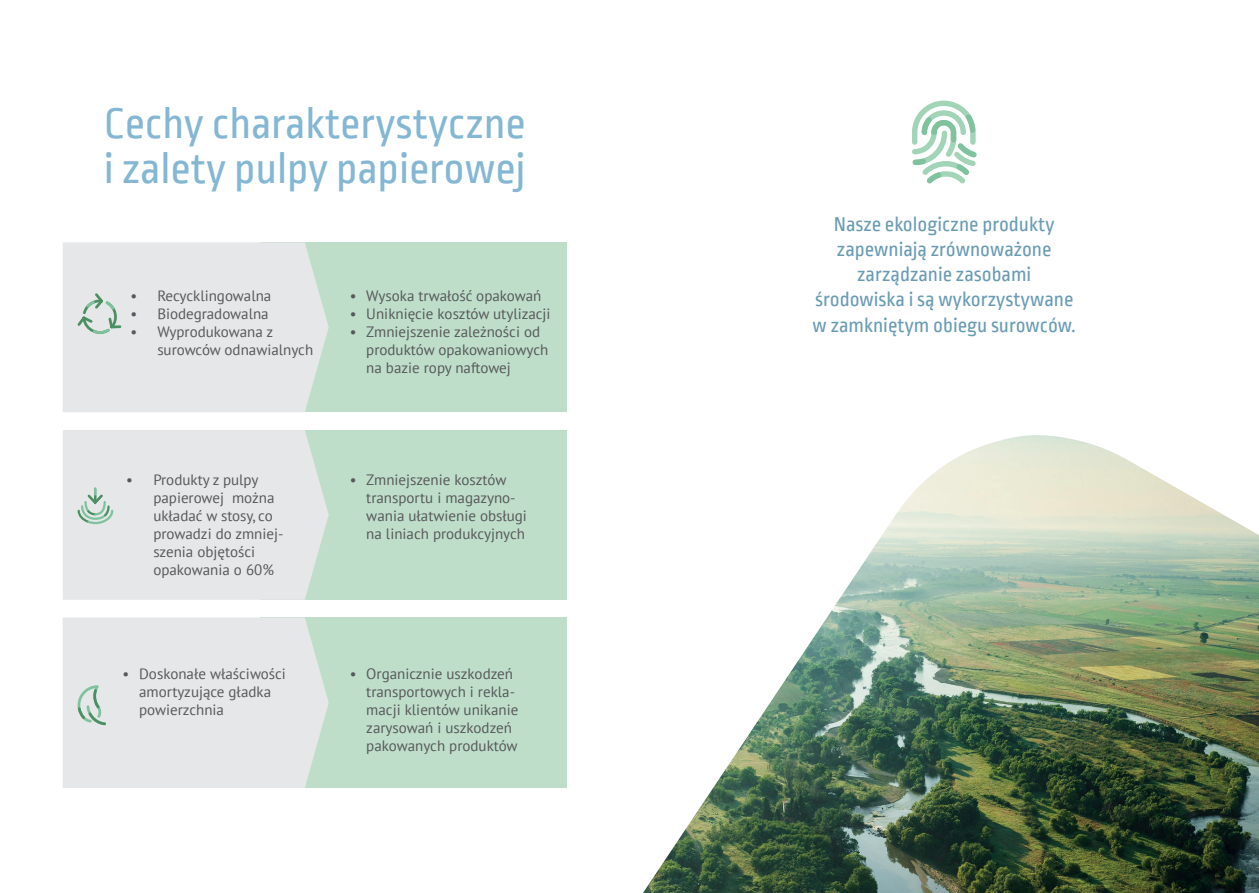
<style>
.page{position:relative;width:1259px;height:893px;background:#fff}
.page>*{position:absolute;margin:0;border:0;box-sizing:border-box;transform-origin:0 0}
.t1{font:45px/45px "Ropa Sans";color:#83b7d4}
.t2{font:21px/25.2px "Ropa Sans";color:#699cb4;text-align:center}
.t3{font:15px/18px "PT Sans";color:#57585a}
</style>
<div class="page">
<div style="left:260px;top:242px;width:307px;height:170px;background:#bedeca"></div>
<div style="left:260px;top:430px;width:307px;height:170px;background:#bedeca"></div>
<div style="left:260px;top:617px;width:307px;height:171px;background:#bedeca"></div>
<div style="left:63px;top:242px;width:266px;height:170px;background:#e6e7e9"></div>
<div style="left:63px;top:430px;width:266px;height:170px;background:#e6e7e9"></div>
<div style="left:63px;top:617px;width:266px;height:171px;background:#e6e7e9"></div>
<svg style="left:75px;top:291px;width:48px;height:45px;background:#ccd9d3"></svg>
<svg style="left:78px;top:685px;width:28px;height:40px"></svg>
<svg style="left:76px;top:489px;width:38px;height:36px"></svg>
<svg style="left:912px;top:100px;width:65px;height:84px"></svg>
<img style="left:643px;top:435px;width:616px;height:458px">
<h1 class="t1" style="left:104px;top:102px;width:423px">Cechy charakterystyczne i zalety pulpy papierowej</h1>
<p class="t3" style="left:130px;top:287px;width:143px">• Recycklingowalna</p>
<p class="t3" style="left:130px;top:305px;width:140px">• Biodegradowalna</p>
<p class="t3" style="left:157px;top:323px;width:157px;text-indent:-27px">• Wyprodukowana z surowców odnawialnych</p>
<p class="t3" style="left:350px;top:287px;width:193px">• Wysoka trwałość opakowań</p>
<p class="t3" style="left:350px;top:305px;width:202px">• Uniknięcie kosztów utylizacji</p>
<p class="t3" style="left:366px;top:323px;width:184px;text-indent:-16px">• Zmniejszenie zależności od produktów opakowaniowych na bazie ropy naftowej</p>
<p class="t3" style="left:153px;top:470px;width:132px;text-indent:-27px">• Produkty z pulpy papierowej można układać w stosy, co prowadzi do zmniej&shy;szenia objętości opakowania o 60%</p>
<p class="t3" style="left:139px;top:664px;width:148px;text-indent:-16px">• Doskonałe właściwości amortyzujące gładka powierzchnia</p>
<p class="t3" style="left:366px;top:470px;width:162px;text-indent:-16px">• Zmniejszenie kosztów transportu i magazyno&shy;wania ułatwienie obsługi na liniach produkcyjnych</p>
<p class="t3" style="left:366px;top:664px;width:154px;text-indent:-16px">• Organicznie uszkodzeń transportowych i rekla&shy;macji klientów unikanie zarysowań i uszkodzeń pakowanych produktów</p>
<h2 class="t2" style="left:812px;top:212px;width:265px">Nasze ekologiczne produkty zapewniają zrównoważone zarządzanie zasobami środowiska i są wykorzystywane w zamkniętym obiegu surowców.</h2>
</div>
